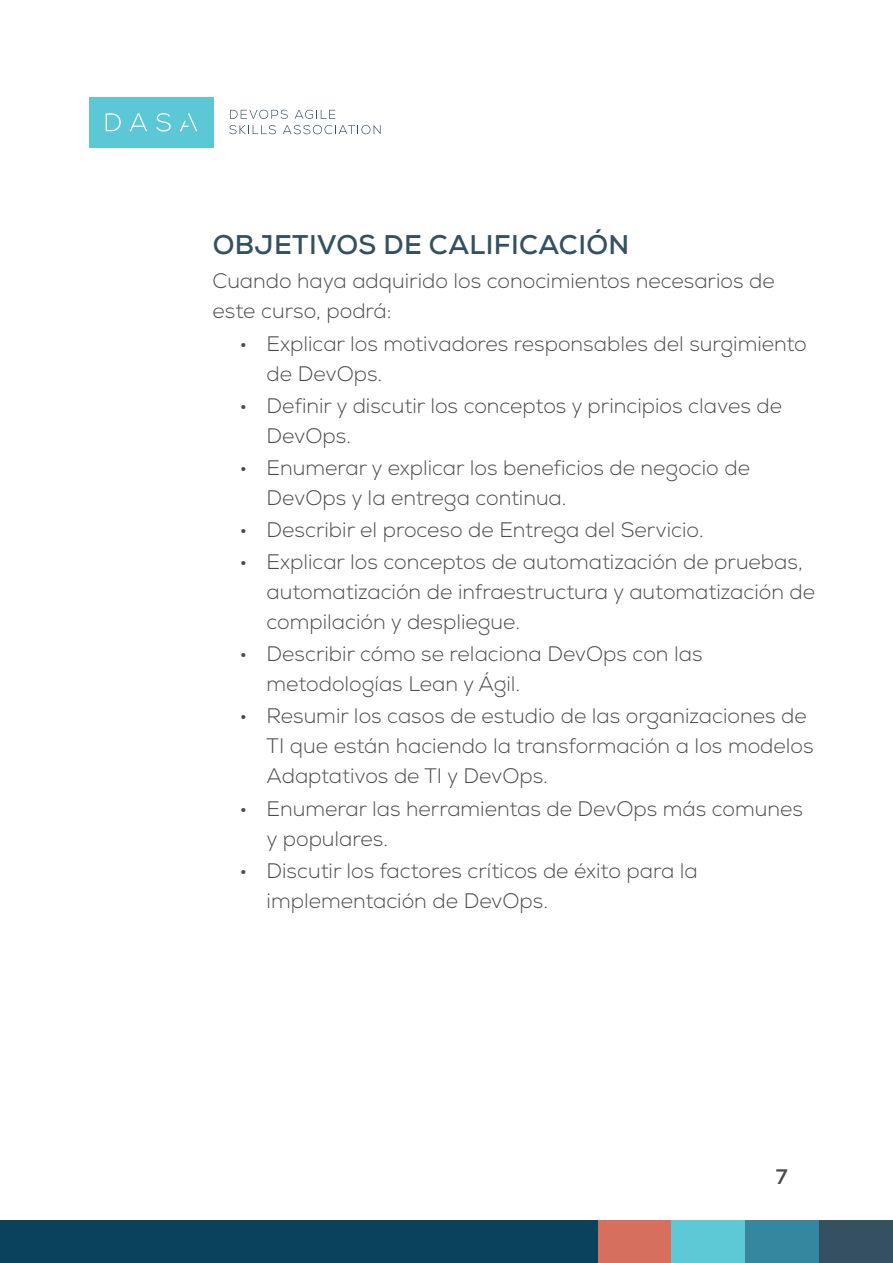
<style>
.page{position:relative;width:893px;height:1263px;background:#fff}
.page>*{position:absolute;margin:0;border:0;box-sizing:border-box;transform-origin:0 0}
.t1{font:700 27px "Nexa";letter-spacing:.015em;color:#355060}
.t2{font:300 21px/30px "Nexa";color:#4b4c4d}
.t3{font:700 21px "Nexa";color:#4b4c4d}
</style>
<div class="page">
<svg style="left:230px;top:110px;width:58px;height:9px"></svg>
<svg style="left:295px;top:110px;width:40px;height:9px"></svg>
<svg style="left:229px;top:125px;width:47px;height:9px"></svg>
<svg style="left:283px;top:125px;width:98px;height:9px"></svg>
<div style="left:89px;top:97px;width:125px;height:51px;background:#5cc7d5"></div>
<svg style="left:106px;top:113px;width:15px;height:18px"></svg>
<svg style="left:130px;top:113px;width:17px;height:18px"></svg>
<svg style="left:156px;top:113px;width:15px;height:19px"></svg>
<svg style="left:180px;top:113px;width:17px;height:18px"></svg>
<div style="left:597px;top:1220px;width:74px;height:43px;background:#d76f5f"></div>
<div style="left:671px;top:1220px;width:74px;height:43px;background:#5dc8d6"></div>
<div style="left:745px;top:1220px;width:74px;height:43px;background:#35869f"></div>
<div style="left:819px;top:1220px;width:74px;height:43px;background:#355060"></div>
<div style="left:0;top:1220px;width:597px;height:43px;background:#0a425c"></div>
<p class="t1" style="left:213px;top:227px;width:418px">OBJETIVOS DE CALIFICACIÓN</p>
<p class="t2" style="left:213px;top:267px;width:564px">Cuando haya adquirido los conocimientos necesarios de este curso, podrá:</p>
<p class="t2" style="left:267px;top:329px;width:542px;text-indent:-27px">• Explicar los motivadores responsables del surgimiento de DevOps.</p>
<p class="t2" style="left:267px;top:391px;width:517px;text-indent:-27px">• Definir y discutir los conceptos y principios claves de<br>DevOps.</p>
<p class="t2" style="left:267px;top:453px;width:485px;text-indent:-27px">• Enumerar y explicar los beneficios de negocio de<br>DevOps y la entrega continua.</p>
<p class="t2" style="left:240px;top:515px;width:466px">• Describir el proceso de Entrega del Servicio.</p>
<p class="t2" style="left:267px;top:547px;width:550px;text-indent:-27px">• Explicar los conceptos de automatización de pruebas, automatización de infraestructura y automatización de compilación y despliegue.</p>
<p class="t2" style="left:267px;top:640px;width:437px;text-indent:-27px">• Describir cómo se relaciona DevOps con las metodologías Lean y Ágil.</p>
<p class="t2" style="left:267px;top:702px;width:548px;text-indent:-27px">• Resumir los casos de estudio de las organizaciones de<br>TI que están haciendo la transformación a los modelos<br>Adaptativos de TI y DevOps.</p>
<p class="t2" style="left:267px;top:794px;width:538px;text-indent:-27px">• Enumerar las herramientas de DevOps más comunes y populares.</p>
<p class="t2" style="left:267px;top:856px;width:433px;text-indent:-27px">• Discutir los factores críticos de éxito para la implementación de DevOps.</p>
<p class="t3" style="left:776px;top:1163px;width:13px">7</p>
</div>
